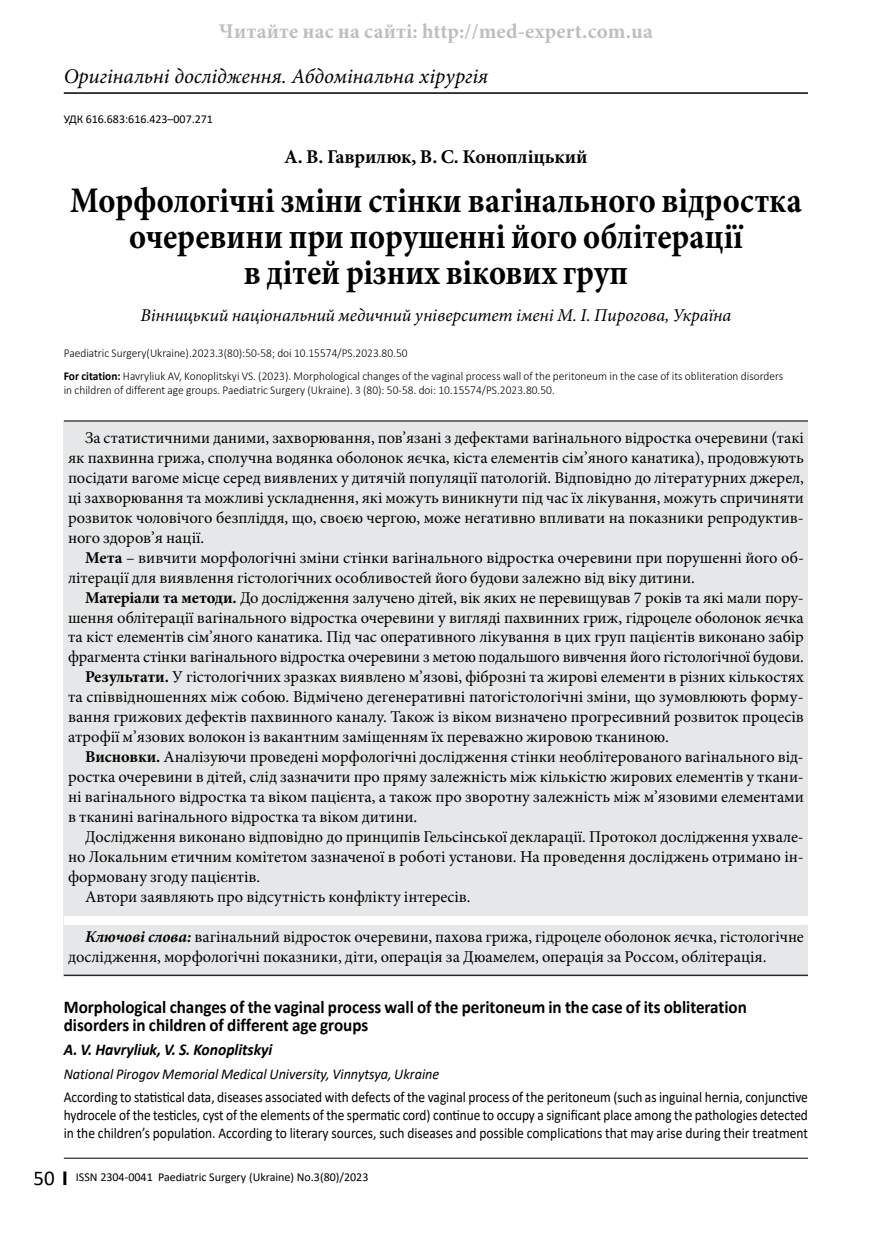
<style>
.page{position:relative;width:893px;height:1234px;background:#fff}
.page>*{position:absolute;margin:0;border:0;box-sizing:border-box;transform-origin:0 0}
.t1{font:700 36px/36px "Minion Pro";color:#000;text-align:center;scale:.9 1}
.t2{font:italic 21px "Minion Pro";color:#000}
.t3{font:700 21px "Minion Pro";letter-spacing:.01em;color:#bcbec0}
.t4{font:700 19.5px "Minion Pro";color:#000}
.t5{font:700 18px/18px "Calibri";letter-spacing:-.005em;color:#000;scale:.95 1}
.t6{font:italic 18px "Minion Pro";color:#000}
.t7{font:16.5px/20px "Minion Pro";color:#000}
.t8{font:italic 700 16.5px "Calibri";color:#000;scale:.95 1}
.t9{font:15px/18px "Calibri";color:#000;text-align:justify;scale:.9 1}
.t10{font:italic 15px "Calibri";color:#000;scale:.95 1}
.t11{font:300 12px/23px "Calibri";color:#000;scale:.95 1}
.t12{font:12px "Calibri";color:#000}
.s1{font-weight:700}
.s2{font-weight:700;font-style:italic}
.s3{font-size:21px}
</style>
<div class="page">
<hr style="left:64px;top:92px;width:744px;height:2px;background:#000">
<svg style="left:63px;top:1171px;width:3px;height:13px"></svg>
<hr style="left:64px;top:1157px;width:744px;height:1px;background:#000">
<div style="left:64px;top:421px;width:744px;height:555px;background:#e6e7e8"></div>
<hr style="left:64px;top:420px;width:744px;height:1px;background:#000">
<div style="left:64px;top:915px;width:744px;height:9px;background:#fff"></div>
<hr style="left:64px;top:974px;width:744px;height:1px;background:#000">
<p class="t3" style="left:219px;top:16px;width:435px">Читайте нас на сайті: http://med-expert.com.ua</p>
<p class="t2" style="left:64px;top:62px;width:426px">Оригінальні дослідження. Абдомінальна хірургія</p>
<p class="t12" style="left:64px;top:111px;width:151px">УДК 616.683:616.423–007.271</p>
<p class="t4" style="left:284px;top:143px;width:305px">А. В. Гаврилюк, В. С. Конопліцький</p>
<h1 class="t1" style="left:70px;top:182px;width:814px">Морфологічні зміни стінки вагінального відростка очеревини при порушенні його облітерації<br>в дітей різних вікових груп</h1>
<p class="t6" style="left:141px;top:303px;width:592px">Вінницький національний медичний університет імені М. І. Пирогова, Україна</p>
<p class="t11" style="left:64px;top:341px;width:759px">Paediatric Surgery(Ukraine).2023.3(80):50-58; doi 10.15574/PS.2023.80.50<br><span class="s1">For citation:</span> Havryliuk AV, Konoplitskyi VS. (2023). Morphological changes of the vaginal process wall of the peritoneum in the case of its obliteration disorders</p>
<p class="t11" style="left:64px;top:378px;width:518px">in children of different age groups. Paediatric Surgery (Ukraine). 3 (80): 50-58. doi: 10.15574/PS.2023.80.50.</p>
<p class="t7" style="left:68px;top:427px;width:737px;text-align:justify;text-indent:17px">За статистичними даними, захворювання, пов’язані з дефектами вагінального відростка очеревини (такі як пахвинна грижа, сполучна водянка оболонок яєчка, кіста елементів сім’яного канатика), продовжують посідати вагоме місце серед виявлених у дитячій популяції патологій. Відповідно до літературних джерел, ці захворювання та можливі ускладнення, які можуть виникнути під час їх лікування, можуть спричиняти розвиток чоловічого безпліддя, що, своєю чергою, може негативно впливати на показники репродуктив&shy;ного здоров’я нації.</p>
<p class="t7" style="left:68px;top:547px;width:737px;text-indent:17px"><span class="s1">Мета</span> – вивчити морфологічні зміни стінки вагінального відростка очеревини при порушенні його об&shy;літерації для виявлення гістологічних особливостей його будови залежно від віку дитини.</p>
<p class="t7" style="left:85px;top:587px;width:720px"><span class="s1">Матеріали та методи.</span> До дослідження залучено дітей, вік яких не перевищував 7 років та які мали пору-</p>
<p class="t7" style="left:68px;top:607px;width:737px">шення облітерації вагінального відростка очеревини у вигляді пахвинних гриж, гідроцеле оболонок яєчка</p>
<p class="t7" style="left:68px;top:627px;width:737px">та кіст елементів сім’яного канатика. Під час оперативного лікування в цих груп пацієнтів виконано забір</p>
<p class="t7" style="left:68px;top:647px;width:737px">фрагмента стінки вагінального відростка очеревини з метою подальшого вивчення його гістологічної будови.</p>
<p class="t7" style="left:85px;top:667px;width:720px"><span class="s1">Результати.</span> У гістологічних зразках виявлено м’язові, фіброзні та жирові елементи в різних кількостях</p>
<p class="t7" style="left:68px;top:687px;width:737px">та співвідношеннях між собою. Відмічено дегенеративні патогістологічні зміни, що зумовлюють форму-</p>
<p class="t7" style="left:68px;top:707px;width:737px">вання грижових дефектів пахвинного каналу. Також із віком визначено прогресивний розвиток процесів</p>
<p class="t7" style="left:68px;top:727px;width:602px">атрофії м’язових волокон із вакантним заміщенням їх переважно жировою тканиною.</p>
<p class="t7" style="left:85px;top:747px;width:720px"><span class="s1">Висновки.</span> Аналізуючи проведені морфологічні дослідження стінки необлітерованого вагінального від-</p>
<p class="t7" style="left:68px;top:766px;width:737px">ростка очеревини в дітей, слід зазначити про пряму залежність між кількістю жирових елементів у ткани-</p>
<p class="t7" style="left:68px;top:786px;width:737px">ні вагінального відростка та віком пацієнта, а також про зворотну залежність між м’язовими елементами</p>
<p class="t7" style="left:68px;top:806px;width:351px">в тканині вагінального відростка та віком дитини.</p>
<p class="t7" style="left:85px;top:826px;width:720px">Дослідження виконано відповідно до принципів Гельсінської декларації. Протокол дослідження ухвале-</p>
<p class="t7" style="left:68px;top:846px;width:737px">но Локальним етичним комітетом зазначеної в роботі установи. На проведення досліджень отримано ін-</p>
<p class="t7" style="left:68px;top:866px;width:194px">формовану згоду пацієнтів.</p>
<p class="t7" style="left:85px;top:886px;width:387px">Автори заявляють про відсутність конфлікту інтересів.</p>
<p class="t7" style="left:68px;top:926px;width:737px;text-indent:17px"><span class="s2">Ключові слова:</span> вагінальний відросток очеревини, пахова грижа, гідроцеле оболонок яєчка, гістологічне дослідження, морфологічні показники, діти, операція за Дюамелем, операція за Россом, облітерація.</p>
<p class="t5" style="left:64px;top:997px;width:721px">Morphological changes of the vaginal process wall of the peritoneum in the case of its obliteration disorders in children of different age groups</p>
<p class="t8" style="left:64px;top:1037px;width:221px">A. V. Havryliuk, V. S. Konoplitskyi</p>
<p class="t10" style="left:64px;top:1063px;width:397px">National Pirogov Memorial Medical University, Vinnytsya, Ukraine</p>
<p class="t9" style="left:64px;top:1087px;width:828px">According to statistical data, diseases associated with defects of the vaginal process of the peritoneum (such as inguinal hernia, conjunctive hydrocele of the testicles, cyst of the elements of the spermatic cord) continue to occupy a significant place among the pathologies detected in the children’s population. According to literary sources, such diseases and possible complications that may arise during their treatment</p>
<p class="t12" style="left:33px;top:1167px;width:336px"><span class="s3">50</span> ISSN 2304-0041 Paediatric Surgery (Ukraine) No.3(80)/2023</p>
</div>
